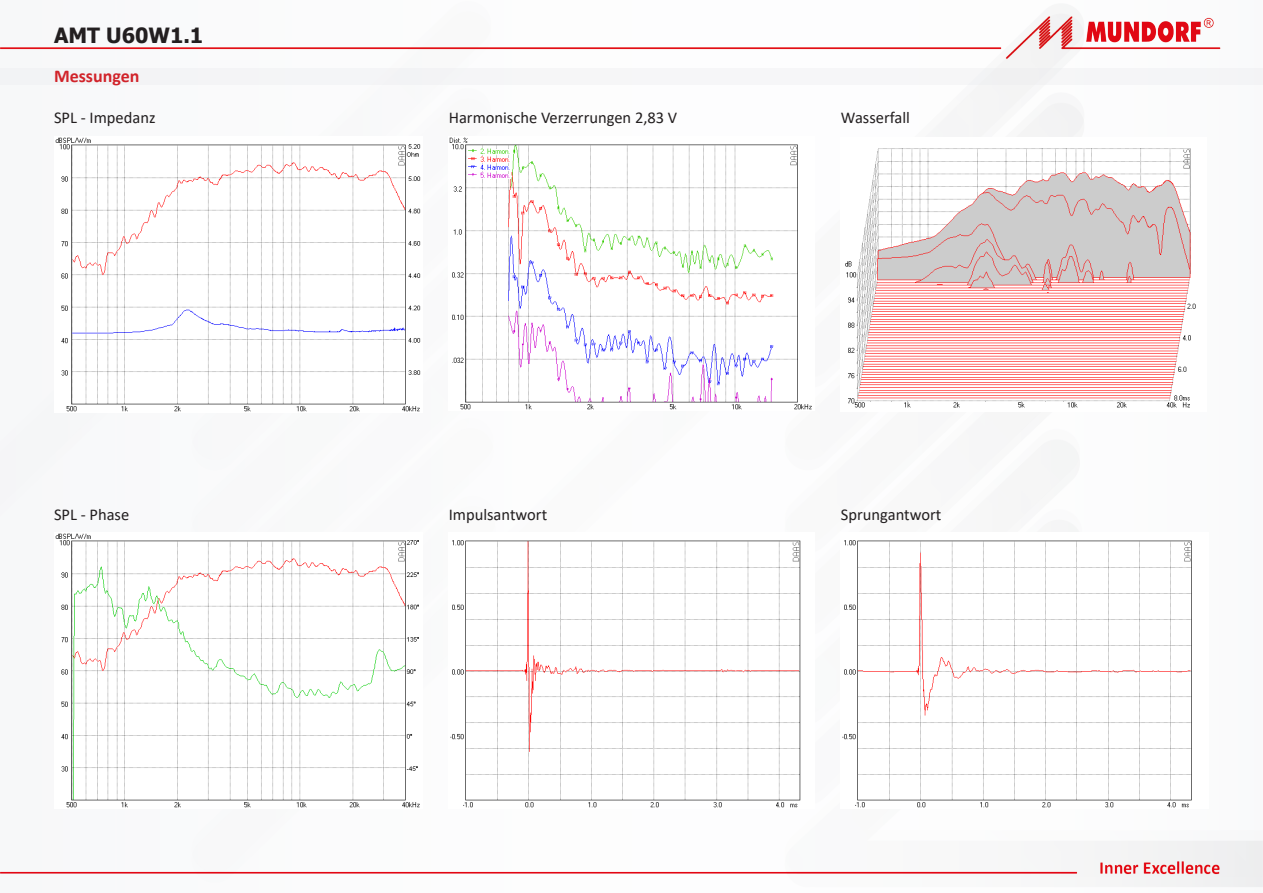
<style>
.page{position:relative;width:1263px;height:893px;background:#fff}
.page>*{position:absolute;margin:0;border:0;box-sizing:border-box;transform-origin:0 0}
.t1{font:700 21px "Tahoma";color:#231f20}
.t2{font:700 18px "Calibri";color:#d1232a}
.t3{font:16.5px "Calibri";color:#231f20}
</style>
<div class="page">
<img style="left:0;top:13px;width:1263px;height:874px">
<img style="left:54px;top:136px;width:368px;height:276px">
<img style="left:841px;top:137px;width:365px;height:274px">
<img style="left:449px;top:532px;width:365px;height:276px">
<img style="left:841px;top:532px;width:368px;height:276px">
<img style="left:449px;top:136px;width:365px;height:274px">
<img style="left:54px;top:532px;width:368px;height:276px">
<div style="left:0;top:68px;width:1263px;height:17px;background:#f4f5f7"></div>
<p class="t1" style="left:54px;top:21px;width:151px">AMT U60W1.1</p>
<p class="t2" style="left:54px;top:63px;width:87px">Messungen</p>
<p class="t3" style="left:54px;top:106px;width:103px">SPL - Impedanz</p>
<p class="t3" style="left:54px;top:503px;width:77px">SPL - Phase</p>
<p class="t3" style="left:449px;top:106px;width:230px">Harmonische Verzerrungen 2,83 V</p>
<p class="t3" style="left:449px;top:503px;width:100px">Impulsantwort</p>
<p class="t3" style="left:841px;top:106px;width:71px">Wasserfall</p>
<p class="t3" style="left:841px;top:503px;width:102px">Sprungantwort</p>
</div>
